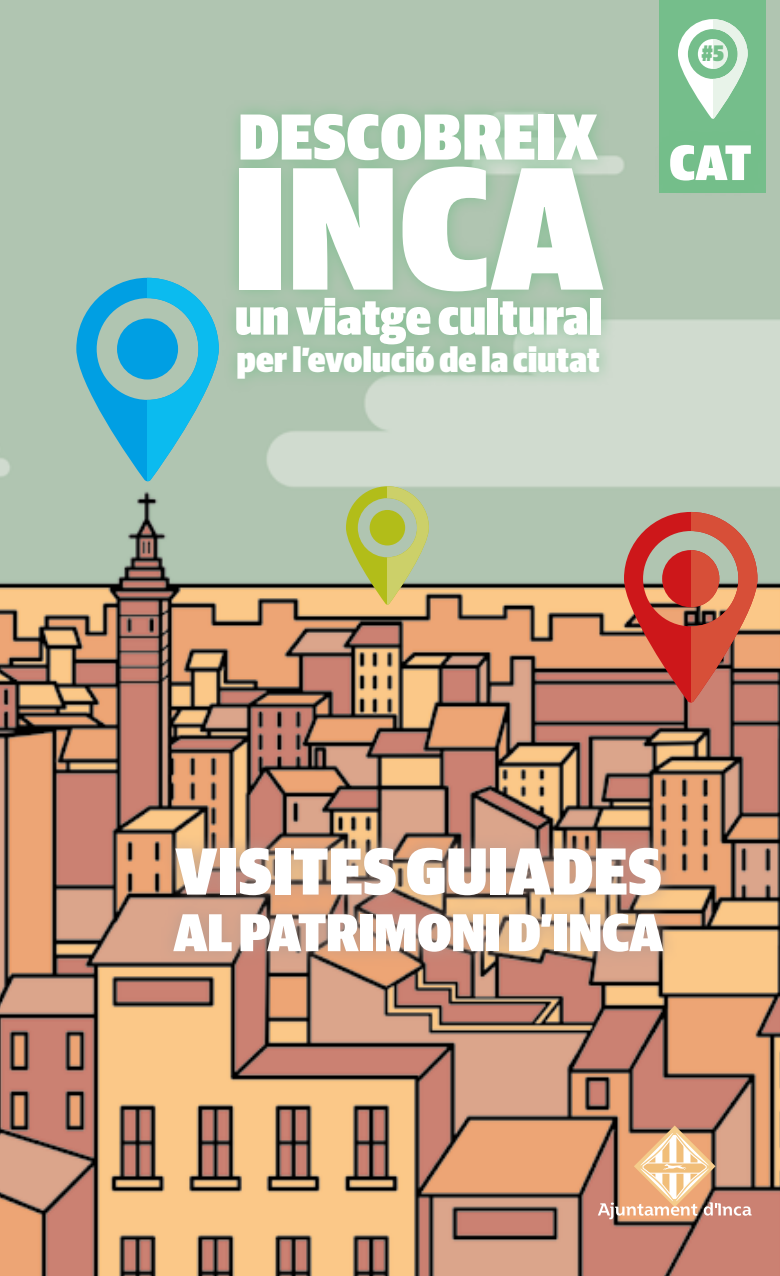
<style>
.page{position:relative;width:780px;height:1276px;background:#fff}
.page>*{position:absolute;margin:0;border:0;box-sizing:border-box;transform-origin:0 0}
.t1{font:900 175px "Guardian Sans Cond Web";color:#fff}
.t2{font:900 66.5px "Guardian Sans Cond Web";letter-spacing:.01em;color:#fff}
.t3{font:900 65px "Guardian Sans Cond Web";letter-spacing:.01em;color:#fff}
.t4{font:900 53.25px "Guardian Sans Cond Web";color:#fff}
.t5{font:900 50px "Guardian Sans Cond Web";letter-spacing:.01em;color:#fff}
.t6{font:900 35px "Guardian Sans Cond Web";letter-spacing:.01em;color:#fff}
.t7{font:900 22.5px "Guardian Sans Cond Web";color:#75be8a}
</style>
<div class="page">
<img style="left:0;top:0;width:780px;height:1276px">
<svg style="left:624px;top:512px;width:133px;height:191px;background:#be6153"></svg>
<svg style="left:690px;top:512px;width:67px;height:190px;background:#c0735c"></svg>
<div style="left:662px;top:550px;width:57px;height:57px;background:#cd171a;border-radius:50%"></div>
<svg style="left:690px;top:550px;width:29px;height:57px;background:#d56349"></svg>
<svg style="left:346px;top:486px;width:83px;height:119px;background:#b7bd66"></svg>
<svg style="left:387px;top:486px;width:42px;height:118px;background:#bfc486"></svg>
<div style="left:369px;top:510px;width:36px;height:35px;background:#b2bd19;border-radius:50%"></div>
<svg style="left:76px;top:278px;width:143px;height:204px;background:#65b4c6"></svg>
<svg style="left:147px;top:278px;width:72px;height:203px;background:#66c0cc"></svg>
<div style="left:117px;top:318px;width:61px;height:61px;background:#009fe3;border-radius:50%"></div>
<svg style="left:597px;top:1125px;width:154px;height:94px;background:#d0a182"></svg>
<div style="left:159px;top:832px;width:518px;height:134px;background:#b5998e;opacity:.75"></div>
<div style="left:221px;top:99px;width:396px;height:294px;background:#74be89;opacity:.75"></div>
<div style="left:659px;top:0;width:107px;height:192px;background:#75be8b"></div>
<div style="left:654px;top:130px;width:111px;height:65px;background:#74be89"></div>
<svg style="left:678px;top:19px;width:34px;height:100px"></svg>
<svg style="left:712px;top:19px;width:35px;height:100px"></svg>
<div style="left:697px;top:39px;width:30px;height:30px;background:#fff;border-radius:50%"></div>
<div style="left:712px;top:39px;width:15px;height:30px;background:#e8f3e9"></div>
<h3 class="t3" style="left:238px;top:98px;width:361px">DESCOBREIX</h3>
<h1 class="t1" style="left:234px;top:125px;width:370px">INCA</h1>
<h3 class="t5" style="left:235px;top:287px;width:368px">un viatge cultural</h3>
<p class="t6" style="left:237px;top:339px;width:364px">per l’evolució de la ciutat</p>
<p class="t7" style="left:701px;top:40px;width:24px">#5</p>
<h3 class="t5" style="left:669px;top:133px;width:83px">CAT</h3>
<h2 class="t2" style="left:175px;top:832px;width:487px">VISITES GUIADES</h2>
<h3 class="t4" style="left:173px;top:901px;width:491px">AL PATRIMONI D’INCA</h3>
</div>
